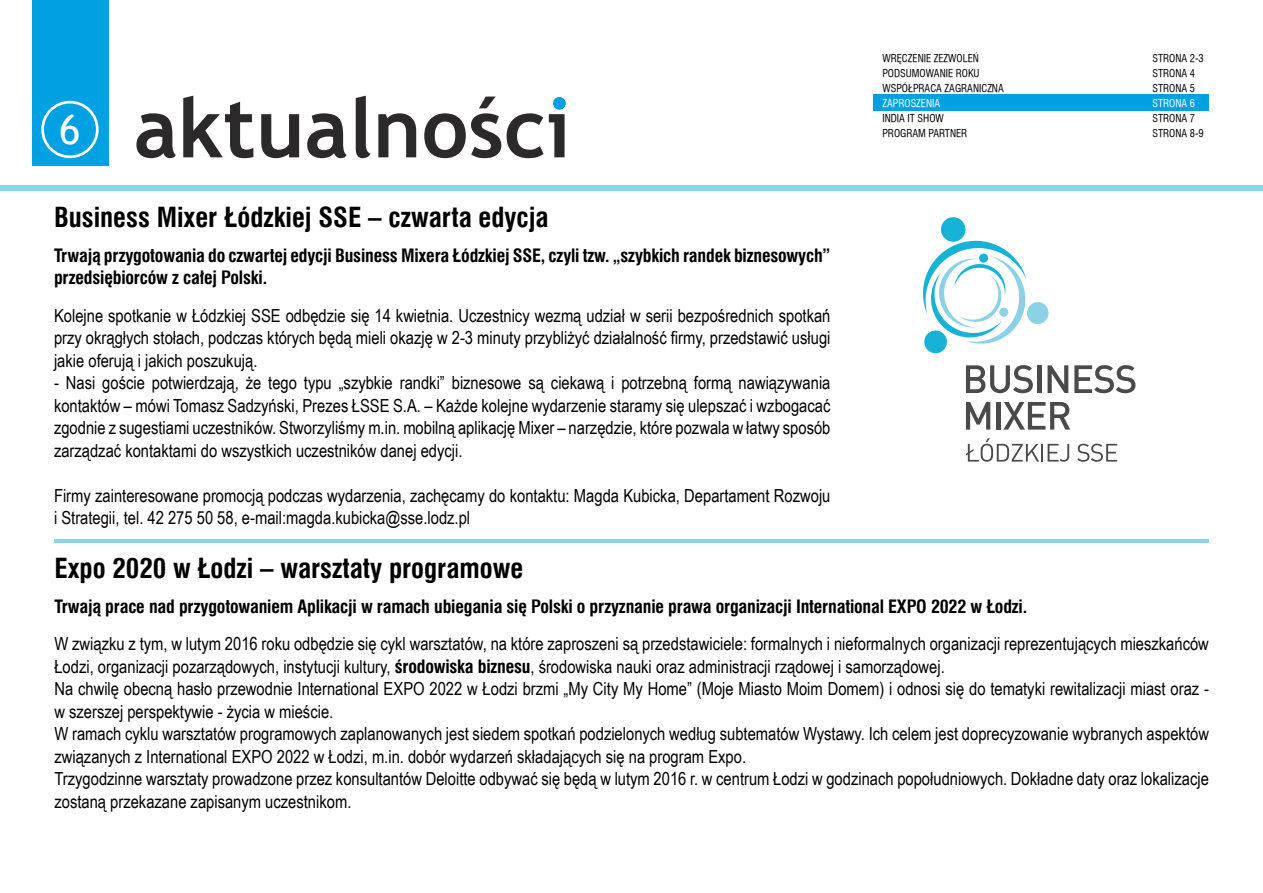
<style>
.page{position:relative;width:1263px;height:893px;background:#fff}
.page>*{position:absolute;margin:0;border:0;box-sizing:border-box;transform-origin:0 0}
.t1{font:40.5px "Trebuchet MS";color:#fff}
.t2{font:700 27px "Swis 721 Cn EU";color:#000}
.t3{font:18px/22.5px "Arial Narrow";color:#000;text-align:justify}
.t4{font:700 18px/22.5px "Swis 721 Cn EU";letter-spacing:-.01em;color:#000}
.t5{font:10.5px "Swiss 721 Cn AT";color:#000}
.t6{font:10.5px "Swiss 721 Cn AT";color:#fff}
.s1{font-family:"Swis 721 Cn EU";font-weight:700}
</style>
<div class="page">
<div style="left:874px;top:95px;width:335px;height:16px;background:#00a1e3"></div>
<div style="left:0;top:185px;width:1263px;height:6px;background:#85d6eb"></div>
<div style="left:32px;top:0;width:77px;height:166px;background:#00a1e3"></div>
<div style="left:41px;top:101px;width:58px;height:57px;border:3px solid #fff;border-radius:50%"></div>
<svg style="left:136px;top:96px;width:429px;height:62px"></svg>
<div style="left:553px;top:97px;width:13px;height:13px;background:#00a1e3;border-radius:50%"></div>
<hr style="left:54px;top:539px;width:1155px;height:3px;background:#85d6eb">
<hr style="left:1037px;top:365px;width:4px;height:28px;background:#4a4a4a">
<svg style="left:1047px;top:365px;width:21px;height:28px"></svg>
<svg style="left:966px;top:402px;width:24px;height:28px"></svg>
<hr style="left:996px;top:402px;width:4px;height:28px;background:#4a4a4a">
<svg style="left:1003px;top:402px;width:67px;height:28px"></svg>
<svg style="left:923px;top:217px;width:126px;height:137px"></svg>
<svg style="left:1077px;top:444px;width:40px;height:18px"></svg>
<svg style="left:966px;top:365px;width:67px;height:28px"></svg>
<svg style="left:1074px;top:365px;width:61px;height:28px"></svg>
<svg style="left:966px;top:438px;width:103px;height:24px"></svg>
<h1 class="t1" style="left:59px;top:106px;width:23px">6</h1>
<h2 class="t2" style="left:54px;top:201px;width:496px">Business Mixer Łódzkiej SSE – czwarta edycja</h2>
<p class="t4" style="left:54px;top:245px;width:778px">Trwają przygotowania do czwartej edycji Business Mixera Łódzkiej SSE, czyli tzw. „szybkich randek biznesowych” przedsiębiorców z całej Polski.</p>
<p class="t3" style="left:54px;top:303px;width:778px">Kolejne spotkanie w Łódzkiej SSE odbędzie się 14 kwietnia. Uczestnicy wezmą udział w serii bezpośrednich spotkań przy okrągłych stołach, podczas których będą mieli okazję w 2-3 minuty przybliżyć działalność firmy, przedstawić usługi jakie oferują i jakich poszukują.</p>
<p class="t3" style="left:54px;top:371px;width:778px">- Nasi goście potwierdzają, że tego typu „szybkie randki” biznesowe są ciekawą i potrzebną formą nawiązywania kontaktów – mówi Tomasz Sadzyński, Prezes ŁSSE S.A. – Każde kolejne wydarzenie staramy się ulepszać i wzbogacać zgodnie z sugestiami uczestników. Stworzyliśmy m.in. mobilną aplikację Mixer – narzędzie, które pozwala w łatwy sposób zarządzać kontaktami do wszystkich uczestników danej edycji.</p>
<p class="t3" style="left:54px;top:483px;width:778px">Firmy zainteresowane promocją podczas wydarzenia, zachęcamy do kontaktu: Magda Kubicka, Departament Rozwoju i Strategii, tel. 42 275 50 58, e-mail:magda.kubicka@sse.lodz.pl</p>
<h2 class="t2" style="left:54px;top:552px;width:470px">Expo 2020 w Łodzi – warsztaty programowe</h2>
<p class="t5" style="left:882px;top:52px;width:98px">WRĘCZENIE ZEZWOLEŃ</p>
<p class="t5" style="left:1152px;top:52px;width:53px">STRONA 2-3</p>
<p class="t5" style="left:882px;top:67px;width:99px">PODSUMOWANIE ROKU</p>
<p class="t5" style="left:1152px;top:67px;width:44px">STRONA 4</p>
<p class="t5" style="left:882px;top:82px;width:123px">WSPÓŁPRACA ZAGRANICZNA</p>
<p class="t5" style="left:1152px;top:82px;width:44px">STRONA 5</p>
<p class="t6" style="left:882px;top:97px;width:59px">ZAPROSZENIA</p>
<p class="t6" style="left:1152px;top:97px;width:44px">STRONA 6</p>
<p class="t5" style="left:882px;top:112px;width:63px">INDIA IT SHOW</p>
<p class="t5" style="left:1152px;top:112px;width:44px">STRONA 7</p>
<p class="t5" style="left:882px;top:127px;width:86px">PROGRAM PARTNER</p>
<p class="t5" style="left:1152px;top:127px;width:53px">STRONA 8-9</p>
<p class="t4" style="left:54px;top:596px;width:974px">Trwają prace nad przygotowaniem Aplikacji w ramach ubiegania się Polski o przyznanie prawa organizacji International EXPO 2022 w Łodzi.</p>
<p class="t3" style="left:54px;top:632px;width:1156px;text-align:left">W związku z tym, w lutym 2016 roku odbędzie się cykl warsztatów, na które zaproszeni są przedstawiciele: formalnych i nieformalnych organizacji reprezentujących mieszkańców Łodzi, organizacji pozarządowych, instytucji kultury, <span class="s1">środowiska biznesu</span>, środowiska nauki oraz administracji rządowej i samorządowej.<br>Na chwilę obecną hasło przewodnie International EXPO 2022 w Łodzi brzmi „My City My Home” (Moje Miasto Moim Domem) i odnosi się do tematyki rewitalizacji miast oraz - w szerszej perspektywie - życia w mieście.<br>W ramach cyklu warsztatów programowych zaplanowanych jest siedem spotkań podzielonych według subtematów Wystawy. Ich celem jest doprecyzowanie wybranych aspektów związanych z International EXPO 2022 w Łodzi, m.in. dobór wydarzeń składających się na program Expo.<br>Trzygodzinne warsztaty prowadzone przez konsultantów Deloitte odbywać się będą w lutym 2016 r. w centrum Łodzi w godzinach popołudniowych. Dokładne daty oraz lokalizacje zostaną przekazane zapisanym uczestnikom.</p>
</div>
